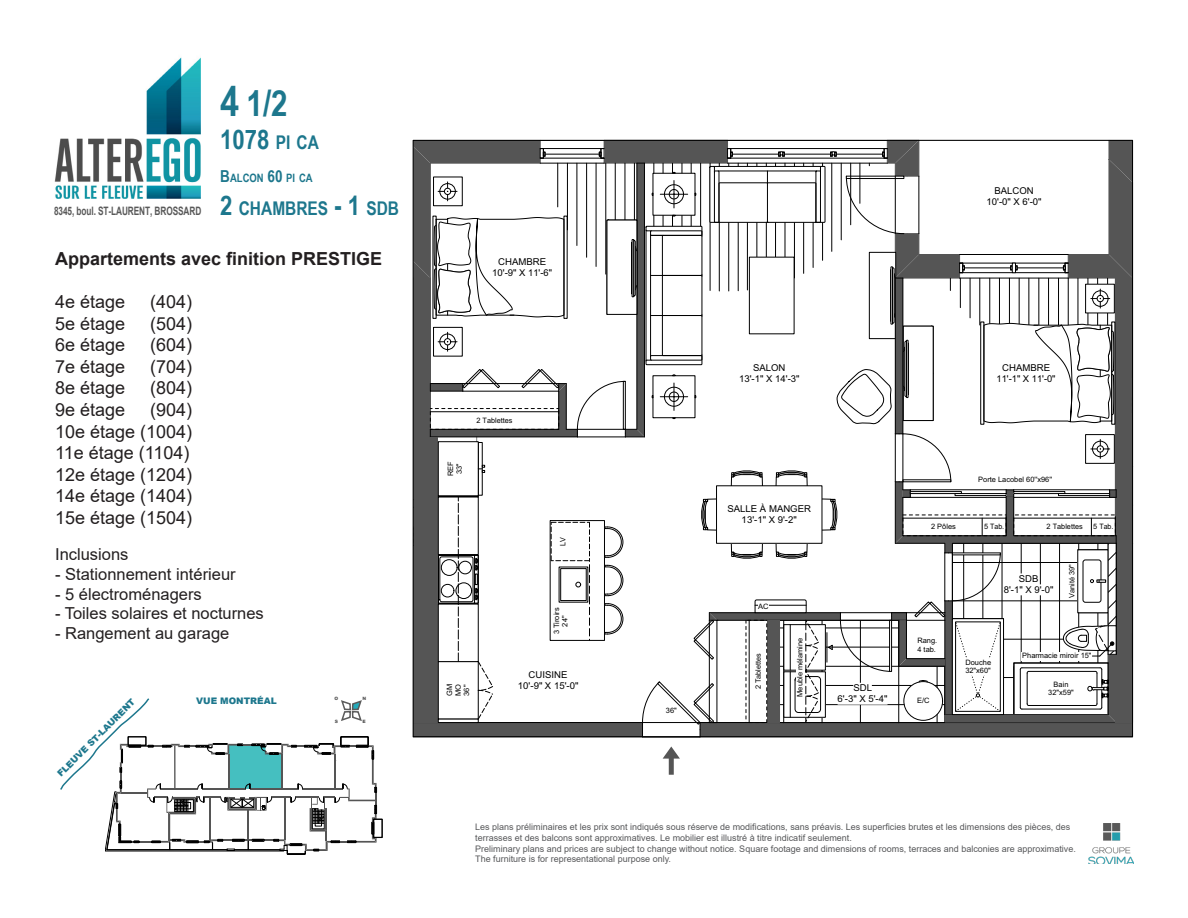
<style>
.page{position:relative;width:1188px;height:918px;background:#fff}
.page>*{position:absolute;margin:0;border:0;box-sizing:border-box;transform-origin:0 0}
.t1{font:700 36px "Arial Narrow";color:#1d778d}
.t2{font:700 27px "Arial Narrow";color:#1d778d}
.t3{font:700 18.9px "Arial Narrow";color:#1d778d}
.t4{font:18px/21.6px "Arial";color:#231f20}
.t5{font:700 18px "Arial";color:#231f20}
.t6{font:16.5px "Arial";color:#231f20}
.t7{font:700 11.55px "Arial";letter-spacing:-.01em;color:#595959;scale:.71 1}
.t8{font:700 11.55px "Arial Narrow";color:#1d778d}
.t9{font:9.45px/10.9px "Arial";color:#000;text-align:center}
.t10{font:9px/10.8px "Arial";color:#57585a}
.t11{font:900 9px "Arial";color:#1d778d}
.t12{font:7.35px/8.6px "Arial";color:#000}
.t13{font:7.35px "Arial";color:#000;scale:.96 1}
.t14{font:900 4.5px "Arial";color:#5b5b5b}
.t15{font:900 4.5px "Arial";color:#5c5c5d}
.s1{font-size:42px}
.s2{font-size:18.9px}
.s3{font-size:16.5px}
.s4{font-size:27px}
</style>
<div class="page">
<img style="left:1088px;top:823px;width:46px;height:41px">
<img style="left:54px;top:57px;width:147px;height:142px">
<div style="left:374px;top:819px;width:8px;height:19px;border:1px solid #000"></div>
<svg style="left:60px;top:698px;width:317px;height:156px"></svg>
<svg style="left:413px;top:140px;width:721px;height:598px"></svg>
<svg style="left:663px;top:747px;width:17px;height:28px"></svg>
<p class="t7" style="left:54px;top:203px;width:209px">8345, boul. ST-LAURENT, BROSSARD</p>
<p class="t1" style="left:220px;top:76px;width:69px"><span class="s1">4</span> 1/2</p>
<p class="t2" style="left:220px;top:119px;width:100px">1078 <span class="s2">PI CA</span></p>
<p class="t8" style="left:220px;top:169px;width:94px"><span class="s3">B</span>ALCON <span class="s3">60</span> PI CA</p>
<p class="t3" style="left:220px;top:194px;width:178px"><span class="s4">2</span> CHAMBRES <span class="s4">- 1</span> SDB</p>
<p class="t5" style="left:55px;top:246px;width:329px">Appartements avec finition PRESTIGE</p>
<p class="t4" style="left:55px;top:291px;width:72px">4e étage</p>
<p class="t4" style="left:150px;top:291px;width:44px">(404)</p>
<p class="t4" style="left:55px;top:312px;width:72px">5e étage</p>
<p class="t4" style="left:150px;top:312px;width:44px">(504)</p>
<p class="t4" style="left:55px;top:334px;width:72px">6e étage</p>
<p class="t4" style="left:150px;top:334px;width:44px">(604)</p>
<p class="t4" style="left:55px;top:356px;width:72px">7e étage</p>
<p class="t4" style="left:150px;top:356px;width:44px">(704)</p>
<p class="t4" style="left:55px;top:377px;width:72px">8e étage</p>
<p class="t4" style="left:150px;top:377px;width:44px">(804)</p>
<p class="t4" style="left:55px;top:399px;width:72px">9e étage</p>
<p class="t4" style="left:150px;top:399px;width:44px">(904)</p>
<p class="t4" style="left:55px;top:420px;width:139px">10e étage (1004)<br>11e étage (1104)<br>12e étage (1204)<br>14e étage (1404)<br>15e étage (1504)</p>
<p class="t6" style="left:55px;top:543px;width:75px">Inclusions</p>
<p class="t6" style="left:55px;top:563px;width:182px">- Stationnement intérieur</p>
<p class="t6" style="left:55px;top:582px;width:148px">- 5 électroménagers</p>
<p class="t6" style="left:55px;top:602px;width:210px">- Toiles solaires et nocturnes</p>
<p class="t6" style="left:55px;top:622px;width:176px">- Rangement au garage</p>
<p class="t11" style="left:54px;top:770px;width:107px;rotate:-45deg">FLEUVE ST-LAURENT</p>
<p class="t11" style="left:196px;top:694px;width:82px">VUE MONTRÉAL</p>
<p class="t15" style="left:363px;top:695px;width:5px">N</p>
<p class="t14" style="left:335px;top:718px;width:5px">S</p>
<p class="t14" style="left:335px;top:695px;width:5px">O</p>
<p class="t14" style="left:363px;top:718px;width:5px">E</p>
<p class="t9" style="left:492px;top:256px;width:61px">CHAMBRE<br>10'-9" X 11'-6"</p>
<p class="t12" style="left:476px;top:416px;width:38px">2 Tablettes</p>
<p class="t12" style="left:446px;top:476px;width:16px;rotate:-90deg">REF<br>33''</p>
<p class="t13" style="left:559px;top:546px;width:11px;rotate:-90deg">LV</p>
<p class="t12" style="left:552px;top:634px;width:28px;text-align:center;rotate:-90deg">3 Tiroirs<br>24"</p>
<p class="t12" style="left:445px;top:696px;width:14px;text-align:justify;rotate:-90deg">GM MO 36"</p>
<p class="t9" style="left:518px;top:670px;width:62px">CUISINE<br>10'-9" X 15'-0"</p>
<p class="t9" style="left:986px;top:185px;width:57px">BALCON<br>10'-0" X 6'-0"</p>
<p class="t12" style="left:666px;top:706px;width:12px">36"</p>
<p class="t9" style="left:739px;top:362px;width:62px">SALON<br>13'-1" X 14'-3"</p>
<p class="t9" style="left:727px;top:504px;width:85px">SALLE À MANGER<br>13'-1" X 9'-2"</p>
<p class="t12" style="left:758px;top:602px;width:12px">AC</p>
<p class="t9" style="left:997px;top:362px;width:61px">CHAMBRE<br>11'-1" X 11'-0"</p>
<p class="t12" style="left:978px;top:476px;width:76px">Porte Lacobel 60''x96''</p>
<p class="t12" style="left:931px;top:522px;width:26px">2 Pôles</p>
<p class="t12" style="left:1047px;top:522px;width:38px">2 Tablettes</p>
<p class="t12" style="left:1093px;top:522px;width:22px">5 Tab.</p>
<p class="t12" style="left:984px;top:522px;width:22px">5 Tab.</p>
<p class="t9" style="left:1004px;top:573px;width:51px">SDB<br>8'-1" X 9'-0"</p>
<p class="t12" style="left:1068px;top:598px;width:35px;rotate:-90deg">Vanité 39"</p>
<p class="t12" style="left:754px;top:689px;width:38px;rotate:-90deg">2 Tablettes</p>
<p class="t12" style="left:917px;top:636px;width:21px">Rang.</p>
<p class="t12" style="left:796px;top:697px;width:60px;rotate:-90deg">Meuble mélamine</p>
<p class="t12" style="left:917px;top:645px;width:20px">4 tab.</p>
<p class="t9" style="left:838px;top:683px;width:51px">SDL<br>6'-3" X 5'-4"</p>
<p class="t12" style="left:917px;top:697px;width:14px">E/C</p>
<p class="t12" style="left:965px;top:658px;width:27px">Douche<br>32"x60"</p>
<p class="t12" style="left:1022px;top:652px;width:71px">Pharmacie miroir 15"</p>
<p class="t12" style="left:1048px;top:680px;width:27px;text-align:center">Bain<br>32"x59"</p>
<p class="t10" style="left:475px;top:821px;width:602px">Les plans préliminaires et les prix sont indiqués sous réserve de modifications, sans préavis. Les superficies brutes et les dimensions des pièces, des terrasses et des balcons sont approximatives. Le mobilier est illustré à titre indicatif seulement.<br>Preliminary plans and prices are subject to change without notice. Square footage and dimensions of rooms, terraces and balconies are approximative.<br>The furniture is for representational purpose only.</p>
</div>
